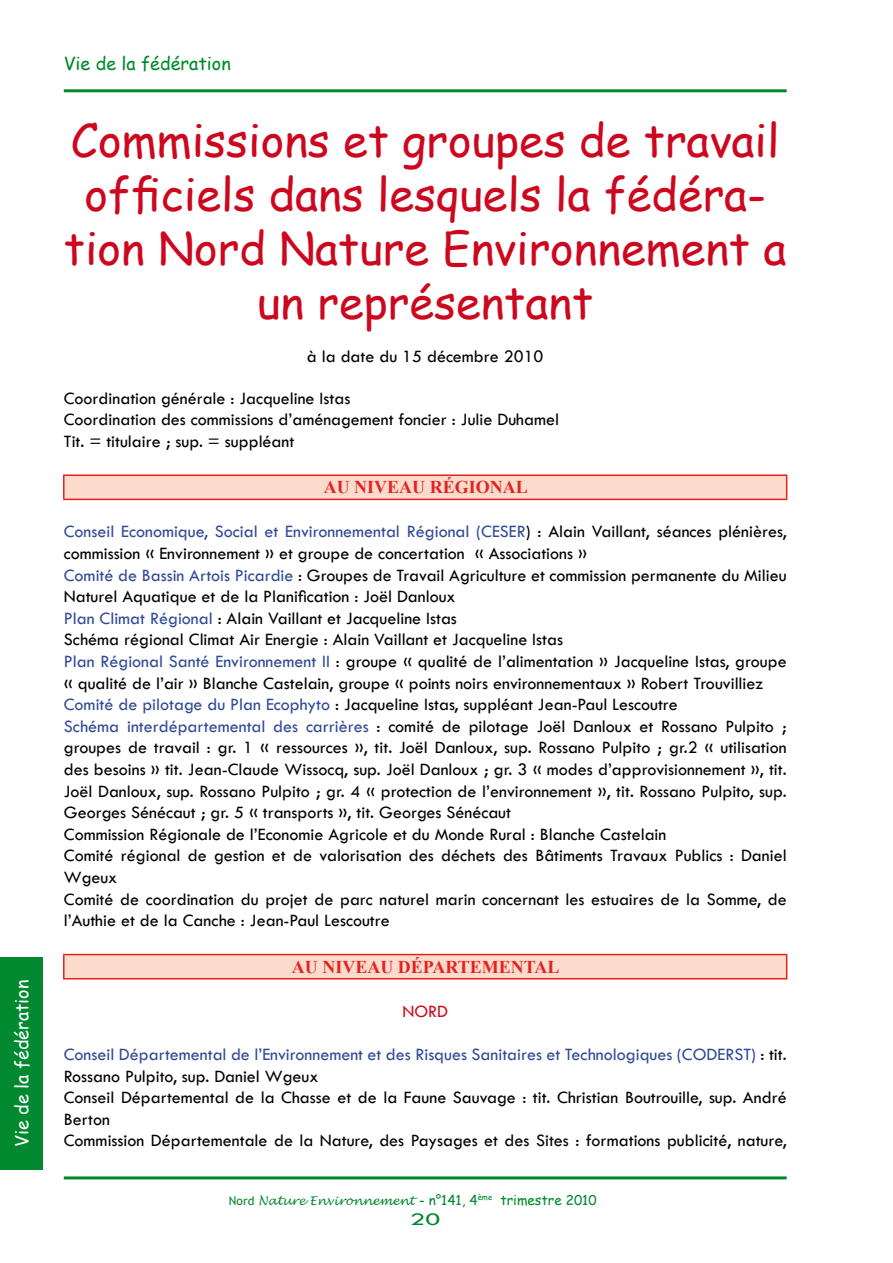
<style>
.page{position:relative;width:893px;height:1263px;background:#fff}
.page>*{position:absolute;margin:0;border:0;box-sizing:border-box;transform-origin:0 0}
.t1{font:45px/54px "Comic Sans MS";color:#cd071e;text-align:center}
.t2{font:18px/21.6px "Tw Cen";color:#000}
.t3{font:700 18px "Times New Roman";color:#e42222}
.t4{font:18px "Comic Sans MS";color:#fff}
.t5{font:18px "Comic Sans MS";color:#00892c}
.t6{font:18px "Tw Cen";color:#cd071e}
.t7{font:18px "Tw Cen";color:#00892c;scale:1.56 1}
.t8{font:13.5px "Comic Sans MS";color:#00892c}
.s1{color:#314a97}
.s2{font-family:"Trebuchet MS";font-size:12px}
.s3{font-family:"Lucida Handwriting";font-style:italic;font-size:12px}
</style>
<div class="page">
<hr style="left:64px;top:89px;width:723px;height:3px;background:#00892c">
<hr style="left:64px;top:1176px;width:723px;height:3px;background:#00892c">
<div style="left:0;top:957px;width:43px;height:212px;background:#00892f"></div>
<div style="left:64px;top:475px;width:723px;height:24px;background:#fbdbcc"></div>
<hr style="left:63px;top:474px;width:724px;height:2px;background:#e42222">
<hr style="left:63px;top:476px;width:2px;height:23px;background:#e42222">
<svg style="left:786px;top:476px;width:1px;height:23px"></svg>
<hr style="left:63px;top:499px;width:724px;height:1px;background:#e42222">
<div style="left:64px;top:954px;width:723px;height:25px;background:#fbdbcc"></div>
<hr style="left:63px;top:954px;width:724px;height:1px;background:#e42222">
<hr style="left:63px;top:955px;width:2px;height:23px;background:#e42222">
<svg style="left:786px;top:955px;width:1px;height:23px"></svg>
<hr style="left:63px;top:978px;width:724px;height:1px;background:#e42222">
<p class="t4" style="left:9px;top:1147px;width:169px;rotate:-90deg">Vie de la fédération</p>
<p class="t5" style="left:64px;top:50px;width:169px">Vie de la fédération</p>
<h1 class="t1" style="left:64px;top:113px;width:724px">Commissions et groupes de travail officiels dans lesquels la fédéra&shy;tion Nord Nature Environnement a un représentant</h1>
<p class="t2" style="left:307px;top:345px;width:238px">à la date du 15 décembre 2010</p>
<p class="t2" style="left:64px;top:387px;width:497px">Coordination générale : Jacqueline Istas<br>Coordination des commissions d’aménagement foncier : Julie Duhamel<br>Tit. = titulaire ; sup. = suppléant</p>
<p class="t3" style="left:324px;top:475px;width:205px">AU NIVEAU RÉGIONAL</p>
<p class="t2" style="left:64px;top:521px;width:724px"><span class="s1">Conseil Economique, Social et Environnemental Régional (CESER</span>) : Alain Vaillant, séances plénières, commission « Environnement » et groupe de concertation « Associations »<br><span class="s1">Comité de Bassin Artois Picardie</span> : Groupes de Travail Agriculture et commission permanente du Milieu Naturel Aquatique et de la Planification : Joël Danloux<br><span class="s1">Plan Climat Régional</span> : Alain Vaillant et Jacqueline Istas<br>Schéma régional Climat Air Energie : Alain Vaillant et Jacqueline Istas<br><span class="s1">Plan Régional Santé Environnement II</span> : groupe « qualité de l’alimentation » Jacqueline Istas, groupe « qualité de l’air » Blanche Castelain, groupe « points noirs environnementaux » Robert Trouvilliez <span class="s1">Comité de pilotage du Plan Ecophyto</span> : Jacqueline Istas, suppléant Jean-Paul Lescoutre<br><span class="s1">Schéma interdépartemental des carrières</span> : comité de pilotage Joël Danloux et Rossano Pulpito ; groupes de travail : gr. 1 « ressources », tit. Joël Danloux, sup. Rossano Pulpito ; gr.2 « utilisation des besoins » tit. Jean-Claude Wissocq, sup. Joël Danloux ; gr. 3 « modes d’approvisionnement », tit.<br>Joël Danloux, sup. Rossano Pulpito ; gr. 4 « protection de l’environnement », tit. Rossano Pulpito, sup.<br>Georges Sénécaut ; gr. 5 « transports », tit. Georges Sénécaut<br>Commission Régionale de l’Economie Agricole et du Monde Rural : Blanche Castelain<br>Comité régional de gestion et de valorisation des déchets des Bâtiments Travaux Publics : Daniel Wgeux<br>Comité de coordination du projet de parc naturel marin concernant les estuaires de la Somme, de l’Authie et de la Canche : Jean-Paul Lescoutre</p>
<p class="t3" style="left:292px;top:954px;width:269px">AU NIVEAU DÉPARTEMENTAL</p>
<p class="t6" style="left:402px;top:1000px;width:47px">NORD</p>
<p class="t2" style="left:64px;top:1043px;width:724px"><span class="s1">Conseil Départemental de l’Environnement et des Risques Sanitaires et Technologiques (CODERST)</span> : tit.<br>Rossano Pulpito, sup. Daniel Wgeux<br>Conseil Départemental de la Chasse et de la Faune Sauvage : tit. Christian Boutrouille, sup. André Berton<br>Commission Départementale de la Nature, des Paysages et des Sites : formations publicité, nature,</p>
<p class="t8" style="left:229px;top:1190px;width:369px"><span class="s2">Nord</span> <span class="s3">Nature Environnement</span> - n°141, 4<sup>ème</sup> trimestre 2010</p>
<p class="t7" style="left:410px;top:1208px;width:21px">20</p>
</div>
